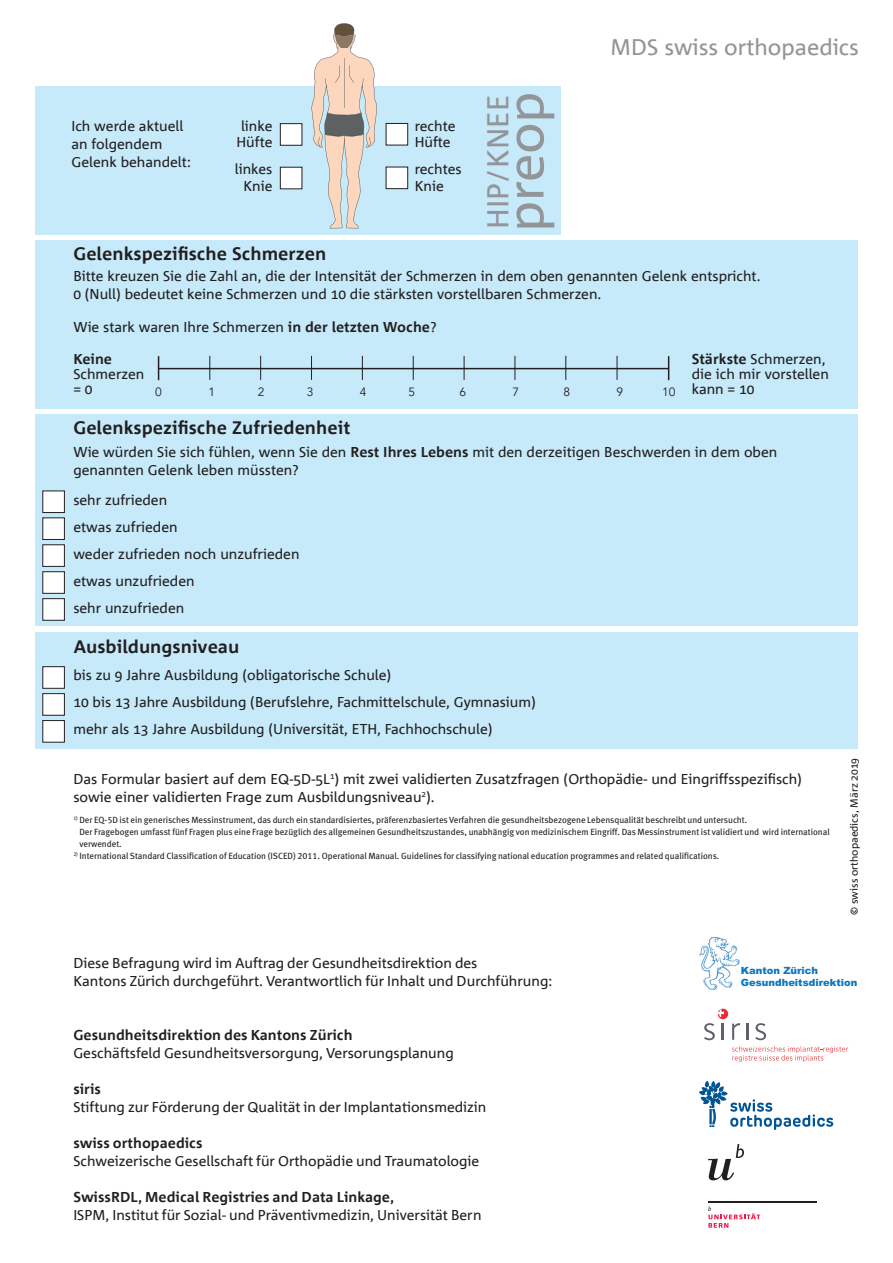
<style>
.page{position:relative;width:893px;height:1263px;background:#fff}
.page>*{position:absolute;margin:0;border:0;box-sizing:border-box;transform-origin:0 0}
.t1{font:51.75px "Corpid Office";color:#939598}
.t2{font:30px "Corpid Office";color:#939598}
.t3{font:22.5px "Corpid Office";color:#939598}
.t4{font:700 18px "Corpid Office";color:#231f20}
.t5{font:14.25px/18px "Corpid Office";color:#231f20}
.t6{font:700 14.25px "Corpid Office";color:#231f20}
.t7{font:12px "Avenir";color:#231f20}
.t8{font:10.5px "Corpid Office";color:#231f20}
.t9{font:900 9.9px/11.9px "Arial";color:#0c77be}
.t10{font:9px/12px "Meta Book LF";color:#231f20}
.s1{font-weight:700}
</style>
<div class="page">
<div style="left:35px;top:86px;width:526px;height:148px;background:#c6eafa"></div>
<div style="left:386px;top:123px;width:22px;height:22px;background:#fff"></div>
<div style="left:386px;top:123px;width:22px;height:22px;border:1px solid #231f20"></div>
<div style="left:386px;top:167px;width:22px;height:22px;background:#fff"></div>
<div style="left:386px;top:167px;width:22px;height:22px;border:1px solid #231f20"></div>
<div style="left:280px;top:124px;width:22px;height:21px;background:#fff"></div>
<div style="left:280px;top:123px;width:22px;height:23px;border:1px solid #231f20"></div>
<div style="left:280px;top:167px;width:22px;height:22px;background:#fff"></div>
<div style="left:35px;top:414px;width:822px;height:211px;background:#c6eafa"></div>
<div style="left:35px;top:240px;width:822px;height:168px;background:#c6eafa"></div>
<div style="left:35px;top:632px;width:822px;height:116px;background:#c6eafa"></div>
<div style="left:43px;top:491px;width:21px;height:21px;background:#fff"></div>
<div style="left:43px;top:491px;width:22px;height:22px;border:1px solid #231f20"></div>
<div style="left:43px;top:667px;width:21px;height:21px;background:#fff"></div>
<div style="left:43px;top:666px;width:22px;height:22px;border:1px solid #231f20"></div>
<div style="left:43px;top:518px;width:21px;height:21px;background:#fff"></div>
<div style="left:43px;top:518px;width:22px;height:22px;border:1px solid #231f20"></div>
<div style="left:43px;top:694px;width:21px;height:21px;background:#fff"></div>
<div style="left:43px;top:693px;width:22px;height:22px;border:1px solid #231f20"></div>
<div style="left:43px;top:545px;width:21px;height:21px;background:#fff"></div>
<div style="left:43px;top:544px;width:22px;height:23px;border:1px solid #231f20"></div>
<div style="left:43px;top:720px;width:21px;height:22px;background:#fff"></div>
<div style="left:43px;top:720px;width:22px;height:22px;border:1px solid #231f20"></div>
<div style="left:43px;top:572px;width:21px;height:21px;background:#fff"></div>
<div style="left:43px;top:571px;width:22px;height:23px;border:1px solid #231f20"></div>
<div style="left:43px;top:599px;width:21px;height:21px;background:#fff"></div>
<div style="left:43px;top:598px;width:22px;height:22px;border:1px solid #231f20"></div>
<svg style="left:746px;top:1023px;width:2px;height:17px"></svg>
<svg style="left:755px;top:1023px;width:11px;height:17px"></svg>
<svg style="left:704px;top:1009px;width:36px;height:31px"></svg>
<svg style="left:732px;top:1046px;width:116px;height:16px"></svg>
<svg style="left:708px;top:1144px;width:36px;height:36px"></svg>
<hr style="left:708px;top:1201px;width:108px;height:1px;background:#231f20">
<svg style="left:708px;top:1206px;width:52px;height:22px"></svg>
<svg style="left:699px;top:1081px;width:134px;height:49px"></svg>
<img style="left:699px;top:937px;width:41px;height:53px">
<hr style="left:159px;top:368px;width:510px;height:1px;background:#231f20">
<svg style="left:158px;top:356px;width:1px;height:24px"></svg>
<svg style="left:668px;top:356px;width:1px;height:24px"></svg>
<svg style="left:209px;top:356px;width:1px;height:24px"></svg>
<svg style="left:260px;top:356px;width:1px;height:24px"></svg>
<svg style="left:311px;top:356px;width:1px;height:24px"></svg>
<svg style="left:362px;top:356px;width:1px;height:24px"></svg>
<svg style="left:413px;top:356px;width:1px;height:24px"></svg>
<svg style="left:464px;top:356px;width:1px;height:24px"></svg>
<svg style="left:515px;top:356px;width:1px;height:24px"></svg>
<svg style="left:565px;top:356px;width:1px;height:24px"></svg>
<svg style="left:617px;top:356px;width:1px;height:24px"></svg>
<svg style="left:311px;top:23px;width:66px;height:205px"></svg>
<p class="t5" style="left:71px;top:117px;width:121px">Ich werde aktuell an folgendem<br>Gelenk behandelt:</p>
<p class="t5" style="left:236px;top:118px;width:38px;line-height:16.5px;text-align:center">linke<br>Hüfte</p>
<p class="t5" style="left:235px;top:162px;width:39px;line-height:16.5px;text-align:center">linkes<br>Knie</p>
<p class="t5" style="left:415px;top:118px;width:42px;line-height:16.5px">rechte<br>Hüfte</p>
<p class="t5" style="left:415px;top:162px;width:48px;line-height:16.5px">rechtes<br>Knie</p>
<h2 class="t2" style="left:482px;top:229px;width:136px;rotate:-90deg">HIP / KNEE</h2>
<h1 class="t1" style="left:497px;top:232px;width:141px;rotate:-90deg">preop</h1>
<h3 class="t3" style="left:610px;top:35px;width:250px">MDS swiss orthopaedics</h3>
<p class="t4" style="left:73px;top:244px;width:255px">Gelenkspezifische Schmerzen</p>
<p class="t5" style="left:73px;top:267px;width:689px">Bitte kreuzen Sie die Zahl an, die der Intensität der Schmerzen in dem oben genannten Gelenk entspricht.<br>0 (Null) bedeutet keine Schmerzen und 10 die stärksten vorstellbaren Schmerzen.</p>
<p class="t5" style="left:73px;top:318px;width:365px">Wie stark waren Ihre Schmerzen <span class="s1">in der letzten Woche</span>?</p>
<p class="t6" style="left:73px;top:351px;width:40px">Keine</p>
<p class="t5" style="left:73px;top:367px;width:73px;line-height:15px">Schmerzen = 0</p>
<p class="t5" style="left:692px;top:352px;width:139px;line-height:15px"><span class="s1">Stärkste</span> Schmerzen, die ich mir vorstellen</p>
<p class="t7" style="left:155px;top:385px;width:8px">0</p>
<p class="t7" style="left:208px;top:385px;width:8px">1</p>
<p class="t7" style="left:258px;top:385px;width:8px">2</p>
<p class="t7" style="left:307px;top:385px;width:8px">3</p>
<p class="t7" style="left:360px;top:385px;width:8px">4</p>
<p class="t7" style="left:409px;top:385px;width:8px">5</p>
<p class="t7" style="left:460px;top:385px;width:8px">6</p>
<p class="t7" style="left:513px;top:385px;width:8px">7</p>
<p class="t7" style="left:564px;top:385px;width:8px">8</p>
<p class="t7" style="left:617px;top:385px;width:8px">9</p>
<p class="t5" style="left:662px;top:381px;width:94px"><sub>10</sub> kann = 10</p>
<p class="t4" style="left:73px;top:418px;width:278px">Gelenkspezifische Zufriedenheit</p>
<p class="t5" style="left:73px;top:443px;width:705px">Wie würden Sie sich fühlen, wenn Sie den <span class="s1">Rest Ihres Lebens</span> mit den derzeitigen Beschwerden in dem oben genannten Gelenk leben müssten?</p>
<p class="t5" style="left:73px;top:487px;width:228px;line-height:27px">sehr zufrieden<br>etwas zufrieden<br>weder zufrieden noch unzufrieden etwas unzufrieden<br>sehr unzufrieden</p>
<p class="t4" style="left:73px;top:637px;width:168px">Ausbildungsniveau</p>
<p class="t5" style="left:73px;top:662px;width:464px;line-height:27px">bis zu 9 Jahre Ausbildung (obligatorische Schule)<br>10 bis 13 Jahre Ausbildung (Berufslehre, Fachmittelschule, Gymnasium) mehr als 13 Jahre Ausbildung (Universität, ETH, Fachhochschule)</p>
<p class="t5" style="left:73px;top:770px;width:730px">Das Formular basiert auf dem EQ-5D-5L<sup>1</sup>) mit zwei validierten Zusatzfragen (Orthopädie- und Eingriffsspezifisch) sowie einer validierten Frage zum Ausbildungsniveau<sup>2</sup>).</p>
<p class="t10" style="left:79px;top:813px;width:752px;text-indent:-6px"><sup>1)</sup> Der EQ-5D ist ein generisches Messinstrument, das durch ein standardisiertes, präferenzbasiertes Verfahren die gesundheitsbezogene Lebensqualität beschreibt und untersucht.<br>Der Fragebogen umfasst fünf Fragen plus eine Frage bezüglich des allgemeinen Gesundheitszustandes, unabhängig von medizinischem Eingriff. Das Messinstrument ist validiert und wird international verwendet.</p>
<p class="t10" style="left:73px;top:849px;width:648px"><sup>2)</sup> International Standard Classification of Education (ISCED) 2011. Operational Manual. Guidelines for classifying national education programmes and related qualifications.</p>
<p class="t8" style="left:848px;top:915px;width:158px;rotate:-90deg">© swiss orthopaedics, März 2019</p>
<p class="t5" style="left:73px;top:954px;width:480px">Diese Befragung wird im Auftrag der Gesundheitsdirektion des<br>Kantons Zürich durchgeführt. Verantwortlich für Inhalt und Durchführung:</p>
<p class="t6" style="left:73px;top:1027px;width:281px">Gesundheitsdirektion des Kantons Zürich</p>
<p class="t5" style="left:73px;top:1044px;width:382px">Geschäftsfeld Gesundheitsversorgung, Versorungsplanung</p>
<p class="t6" style="left:73px;top:1081px;width:29px">siris</p>
<p class="t5" style="left:73px;top:1098px;width:415px">Stiftung zur Förderung der Qualität in der Implantationsmedizin</p>
<p class="t6" style="left:73px;top:1135px;width:131px">swiss orthopaedics</p>
<p class="t5" style="left:73px;top:1152px;width:407px">Schweizerische Gesellschaft für Orthopädie und Traumatologie</p>
<p class="t6" style="left:73px;top:1189px;width:322px">SwissRDL, Medical Registries and Data Linkage,</p>
<p class="t5" style="left:73px;top:1206px;width:410px">ISPM, Institut für Sozial- und Präventivmedizin, Universität Bern</p>
<p class="t9" style="left:741px;top:965px;width:118px">Kanton Zürich<br>Gesundheitsdirektion</p>
</div>
